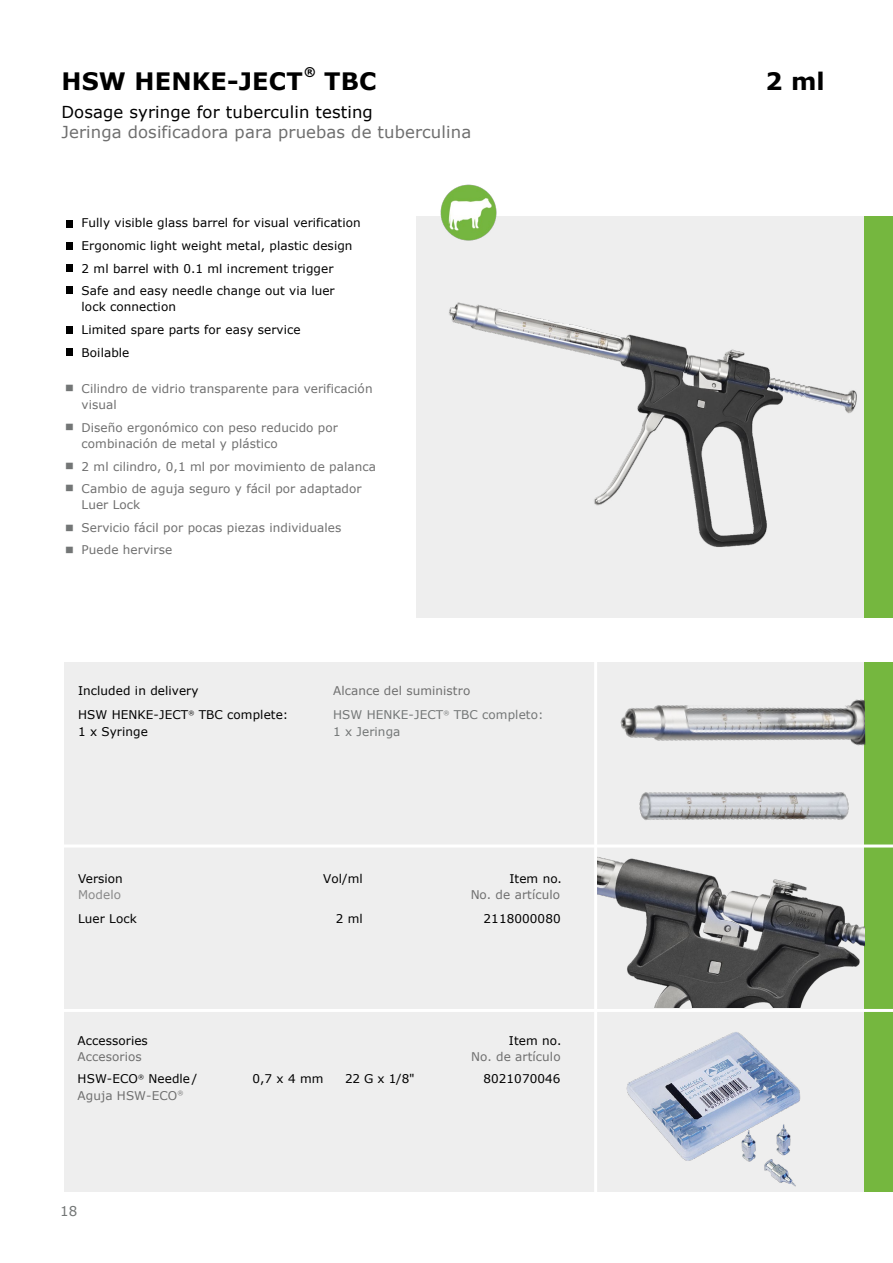
<style>
.page{position:relative;width:893px;height:1263px;background:#fff}
.page>*{position:absolute;margin:0;border:0;box-sizing:border-box;transform-origin:0 0}
.t1{font:700 24px "Verdana";letter-spacing:.005em;color:#000}
.t2{font:16.5px "Verdana";letter-spacing:.005em;color:#6f6f6f}
.t3{font:16.5px "Verdana";letter-spacing:.005em;color:#000}
.t4{font:13.5px "Verdana";color:#737676}
.t5{font:12px/22.6px "Verdana";letter-spacing:.005em;color:#000}
.t6{font:12px/22.5px "Verdana";letter-spacing:.005em;color:#6f6f6f}
.t7{font:12px/24.8px "Verdana";letter-spacing:.005em;color:#737676}
.t8{font:12px "Verdana";letter-spacing:.005em;color:#888}
.t9{font:700 12px "Verdana";color:#000}
.t10{font:11.1px "Wingdings";color:#737676;scale:1.06 1}
.s1{color:#6f6f6f}
</style>
<div class="page">
<div style="left:416px;top:216px;width:449px;height:402px;background:#eee"></div>
<div style="left:64px;top:662px;width:828px;height:530px;background:#eee"></div>
<div style="left:865px;top:662px;width:28px;height:530px;background:#75b73f"></div>
<hr style="left:56px;top:1009px;width:837px;height:3px;background:#fff">
<hr style="left:594px;top:652px;width:3px;height:544px;background:#fff">
<hr style="left:53px;top:844px;width:840px;height:3px;background:#fff">
<img style="left:449px;top:243px;width:416px;height:375px">
<img style="left:440px;top:184px;width:60px;height:61px">
<img style="left:620px;top:662px;width:246px;height:182px">
<img style="left:597px;top:847px;width:268px;height:160px">
<div style="left:865px;top:216px;width:28px;height:402px;background:#75b73f"></div>
<img style="left:626px;top:1032px;width:175px;height:155px">
<div style="left:66px;top:220px;width:7px;height:7px;background:#000"></div>
<div style="left:66px;top:243px;width:7px;height:7px;background:#000"></div>
<div style="left:66px;top:264px;width:7px;height:8px;background:#000"></div>
<div style="left:66px;top:286px;width:7px;height:7px;background:#000"></div>
<div style="left:66px;top:326px;width:7px;height:7px;background:#000"></div>
<div style="left:66px;top:349px;width:7px;height:7px;background:#000"></div>
<p class="t9" style="left:304px;top:64px;width:13px">®</p>
<h1 class="t1" style="left:324px;top:66px;width:54px">TBC</h1>
<h1 class="t1" style="left:765px;top:66px;width:61px">2 ml</h1>
<h2 class="t3" style="left:61px;top:102px;width:313px">Dosage syringe for tuberculin testing</h2>
<h2 class="t2" style="left:61px;top:122px;width:411px">Jeringa dosificadora para pruebas de tuberculina</h2>
<h1 class="t1" style="left:61px;top:66px;width:243px">HSW HENKE-JECT</h1>
<p class="t5" style="left:82px;top:211px;width:281px">Fully visible glass barrel for visual verification Ergonomic light weight metal, plastic design 2 ml barrel with 0.1 ml increment trigger Safe and easy needle change out via luer</p>
<p class="t5" style="left:82px;top:295px;width:221px">lock connection<br>Limited spare parts for easy service<br>Boilable</p>
<p class="t10" style="left:65px;top:382px;width:10px">■</p>
<p class="t10" style="left:65px;top:421px;width:10px">■</p>
<p class="t6" style="left:82px;top:380px;width:292px;line-height:16.2px">Cilindro de vidrio transparente para verificación visual</p>
<p class="t6" style="left:82px;top:419px;width:258px;line-height:16.2px">Diseño ergonómico con peso reducido por combinación de metal y plástico</p>
<p class="t6" style="left:82px;top:454px;width:296px">2 ml cilindro, 0,1 ml por movimiento de palanca<br>Cambio de aguja seguro y fácil por adaptador</p>
<p class="t6" style="left:82px;top:493px;width:261px">Luer Lock<br>Servicio fácil por pocas piezas individuales<br>Puede hervirse</p>
<p class="t5" style="left:78px;top:678px;width:212px;line-height:24.8px">Included in delivery<br>HSW HENKE-JECT<sup>®</sup> TBC complete:</p>
<p class="t5" style="left:78px;top:720px;width:71px">1 x Syringe</p>
<p class="t7" style="left:333px;top:678px;width:212px"><span class="s1">Alcance del suministro<br></span>HSW HENKE-JECT<sup>®</sup> TBC completo:</p>
<p class="t7" style="left:333px;top:718px;width:69px">1 x Jeringa</p>
<p class="t5" style="left:78px;top:866px;width:46px">Version</p>
<p class="t5" style="left:323px;top:866px;width:41px">Vol/ml</p>
<p class="t5" style="left:509px;top:866px;width:54px">Item no.</p>
<p class="t8" style="left:78px;top:887px;width:45px">Modelo</p>
<p class="t6" style="left:471px;top:883px;width:91px">No. de artículo</p>
<p class="t5" style="left:78px;top:907px;width:60px">Luer Lock</p>
<p class="t5" style="left:336px;top:907px;width:29px">2 ml</p>
<p class="t5" style="left:484px;top:907px;width:79px">2118000080</p>
<p class="t5" style="left:78px;top:1028px;width:72px">Accessories</p>
<p class="t5" style="left:509px;top:1028px;width:54px">Item no.</p>
<p class="t6" style="left:78px;top:1045px;width:66px">Accesorios</p>
<p class="t6" style="left:471px;top:1045px;width:91px">No. de artículo</p>
<p class="t5" style="left:78px;top:1067px;width:121px">HSW-ECO<sup>®</sup> Needle /</p>
<p class="t5" style="left:252px;top:1067px;width:73px">0,7 x 4 mm</p>
<p class="t5" style="left:345px;top:1067px;width:71px">22 G x 1/8"</p>
<p class="t5" style="left:483px;top:1067px;width:79px">8021070046</p>
<p class="t6" style="left:78px;top:1083px;width:107px">Aguja HSW-ECO<sup>®</sup></p>
<p class="t4" style="left:60px;top:1203px;width:19px">18</p>
</div>
